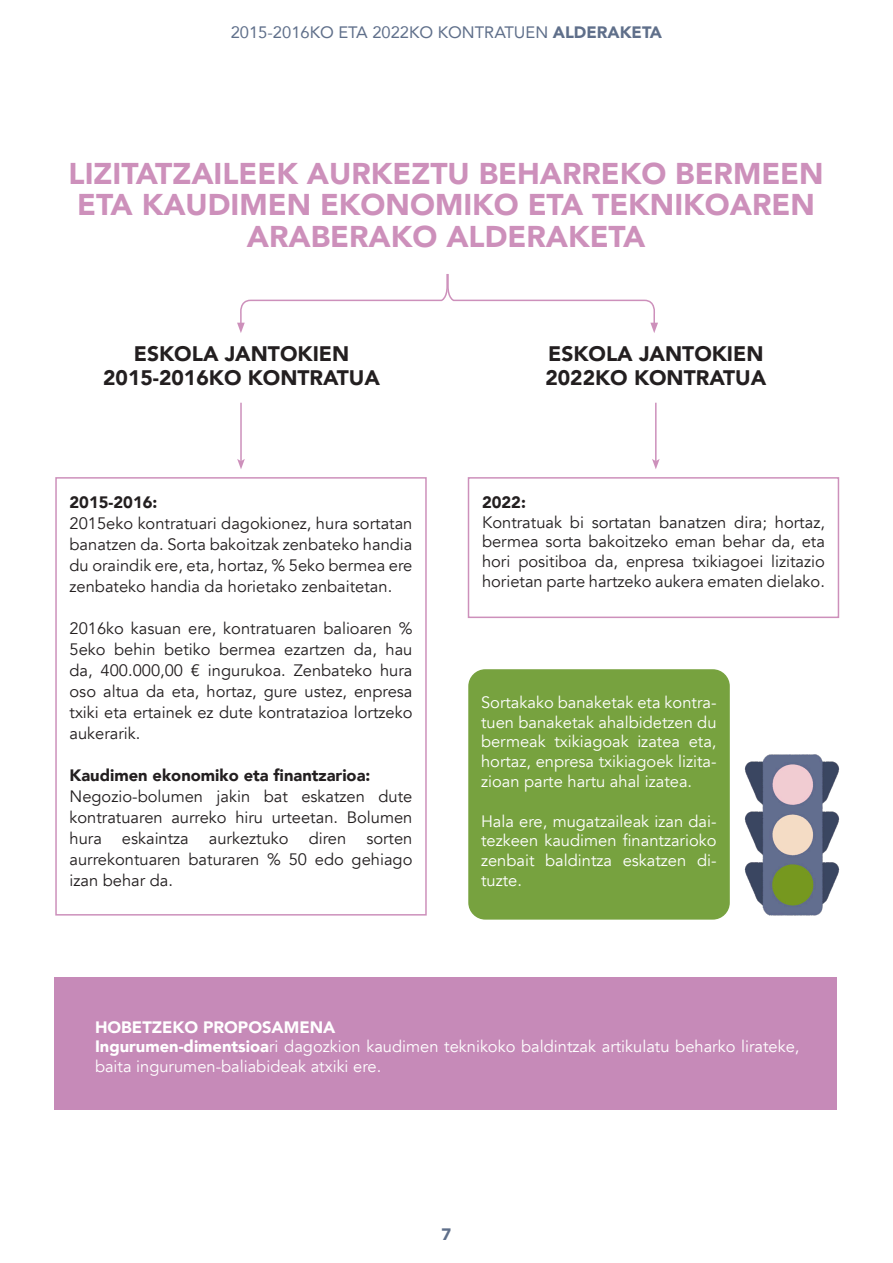
<style>
.page{position:relative;width:893px;height:1263px;background:#fff}
.page>*{position:absolute;margin:0;border:0;box-sizing:border-box;transform-origin:0 0}
.t1{font:900 30px/31.5px "Avenir";color:#cd90bb;text-align:center}
.t2{font:900 21px/24px "Avenir";color:#231f20}
.t3{font:16.5px/21px "Avenir";color:#231f20;text-align:justify}
.t4{font:16.5px/19.8px "Avenir";color:#fff;text-align:justify}
.t5{font:900 16.5px "Avenir";color:#231f20}
.t6{font:16.5px "Avenir";color:#5f6f8a}
.t7{font:900 16.5px "Avenir";color:#fff}
.t8{font:900 16.5px "Avenir";color:#5f6f8a}
.s1{font-weight:900}
</style>
<div class="page">
<svg style="left:237px;top:274px;width:421px;height:59px"></svg>
<div style="left:55px;top:477px;width:372px;height:438px;border:2px solid #cd90bb"></div>
<div style="left:468px;top:477px;width:371px;height:141px;border:2px solid #cd90bb"></div>
<div style="left:468px;top:669px;width:262px;height:251px;background:#77a23f;border-radius:17px"></div>
<hr style="left:240px;top:403px;width:2px;height:58px;background:#cd90bb">
<svg style="left:237px;top:459px;width:8px;height:10px"></svg>
<hr style="left:655px;top:403px;width:2px;height:58px;background:#cd90bb">
<svg style="left:652px;top:459px;width:8px;height:10px"></svg>
<div style="left:55px;top:977px;width:782px;height:132px;background:#c68ab8"></div>
<img style="left:744px;top:754px;width:96px;height:162px">
<p class="t6" style="left:231px;top:19px;width:433px">2015-2016KO ETA 2022KO KONTRATUEN <span class="s1">ALDERAKETA</span></p>
<p class="t1" style="left:69px;top:157px;width:757px">LIZITATZAILEEK AURKEZTU BEHARREKO BERMEEN<br>ETA KAUDIMEN EKONOMIKO ETA TEKNIKOAREN<br>ARABERAKO ALDERAKETA</p>
<p class="t2" style="left:134px;top:341px;width:217px">ESKOLA JANTOKIEN</p>
<p class="t2" style="left:103px;top:365px;width:278px">2015-2016KO KONTRATUA</p>
<p class="t5" style="left:70px;top:488px;width:89px">2015-2016:</p>
<p class="t3" style="left:70px;top:513px;width:344px">2015eko kontratuari dagokionez, hura sortatan banatzen da. Sorta bakoitzak zenbateko handia du oraindik ere, eta, hortaz, % 5eko bermea ere zenbateko handia da horietako zenbaitetan.</p>
<p class="t3" style="left:70px;top:618px;width:344px">2016ko kasuan ere, kontratuaren balioaren % 5eko behin betiko bermea ezartzen da, hau da, 400.000,00 € ingurukoa. Zenbateko hura oso altua da eta, hortaz, gure ustez, enpresa txiki eta ertainek ez dute kontratazioa lortzeko aukerarik.</p>
<p class="t5" style="left:70px;top:761px;width:302px">Kaudimen ekonomiko eta finantzarioa:</p>
<p class="t3" style="left:70px;top:786px;width:344px">Negozio-bolumen jakin bat eskatzen dute kontratuaren aurreko hiru urteetan. Bolumen hura eskaintza aurkeztuko diren sorten aurrekontuaren baturaren % 50 edo gehiago izan behar da.</p>
<p class="t2" style="left:545px;top:341px;width:222px">ESKOLA JANTOKIEN<br>2022KO KONTRATUA</p>
<p class="t5" style="left:482px;top:488px;width:45px">2022:</p>
<p class="t3" style="left:482px;top:512px;width:344px;line-height:19.8px">Kontratuak bi sortatan banatzen dira; hortaz, bermea sorta bakoitzeko eman behar da, eta hori positiboa da, enpresa txikiagoei lizitazio horietan parte hartzeko aukera ematen dielako.</p>
<p class="t4" style="left:481px;top:692px;width:237px">Sortakako banaketak eta kontra&shy;tuen banaketak ahalbidetzen du bermeak txikiagoak izatea eta, hortaz, enpresa txikiagoek lizita&shy;zioan parte hartu ahal izatea.</p>
<p class="t4" style="left:481px;top:811px;width:237px">Hala ere, mugatzaileak izan dai&shy;tezkeen kaudimen finantzarioko zenbait baldintza eskatzen di&shy;tuzte.</p>
<p class="t7" style="left:95px;top:1013px;width:242px">HOBETZEKO PROPOSAMENA</p>
<p class="t4" style="left:95px;top:1037px;width:706px"><span class="s1">Ingurumen-dimentsioa</span>ri dagozkion kaudimen teknikoko baldintzak artikulatu beharko lirateke, baita ingurumen-baliabideak atxiki ere.</p>
<p class="t8" style="left:442px;top:1220px;width:11px">7</p>
</div>
